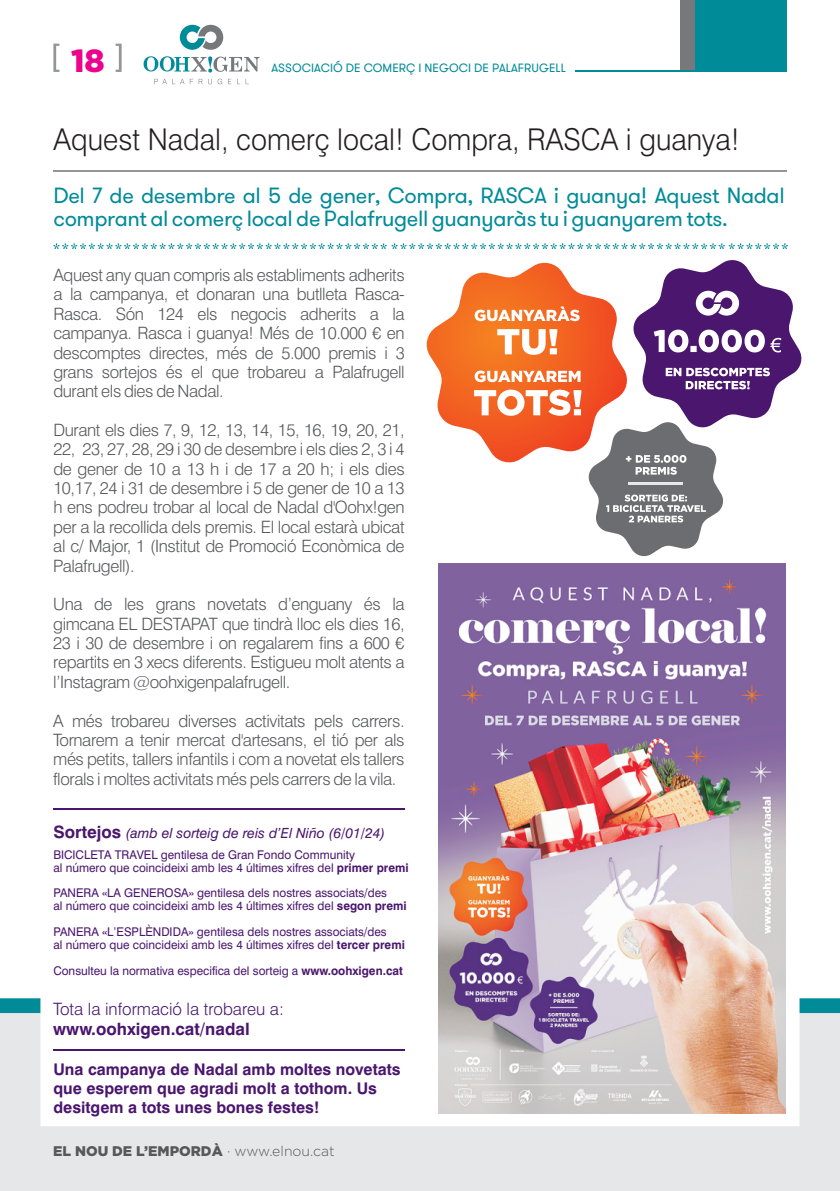
<style>
.page{position:relative;width:840px;height:1191px;background:#fff}
.page>*{position:absolute;margin:0;border:0;box-sizing:border-box;transform-origin:0 0}
.t1{font:32px "Gotham";color:#ed028c}
.t2{font:300 30px "Swiss 721 BT";color:#231f20;scale:.95 1}
.t3{font:22px/23.4px "GT Walsheim Pro";letter-spacing:-.02em;color:#008b99}
.t4{font:300 17px/19.4px "Swiss 721 BT";letter-spacing:-.025em;color:#57585a;text-align:justify}
.t5{font:300 17px "Swiss 721 BT";color:#4a166e}
.t6{font:700 17px "Swiss 721 BT";color:#4a166e}
.t7{font:700 16px/19.2px "Swiss 721 BT";color:#4a166e}
.t8{font:italic 14px "Swiss 721 BT";color:#4a166e}
.t9{font:14px "Gotham";color:#57585a}
.t10{font:12px/13px "Swiss 721 BT";color:#4a166e}
.t11{font:12px "GT Walsheim Pro";color:#008b99}
.s1{font-weight:700;font-style:normal;font-size:17px}
.s2{font-weight:700}
</style>
<div class="page">
<svg style="left:0;top:1013px;width:839px;height:178px;fill:#e6e7e9"></svg>
<svg style="left:0;top:998px;width:839px;height:15px"></svg>
<svg style="left:53px;top:44px;width:6px;height:28px"></svg>
<svg style="left:115px;top:44px;width:6px;height:28px"></svg>
<div style="left:693px;top:0;width:93px;height:71px;background:#008b99"></div>
<div style="left:679px;top:0;width:15px;height:71px;background:#76787b"></div>
<hr style="left:574px;top:71px;width:212px;height:1px;background:#008b99">
<svg style="left:143px;top:56px;width:116px;height:17px"></svg>
<svg style="left:180px;top:25px;width:43px;height:25px"></svg>
<svg style="left:154px;top:79px;width:94px;height:5px"></svg>
<svg style="left:53px;top:243px;width:734px;height:6px"></svg>
<hr style="left:53px;top:170px;width:733px;height:1px;background:#939598">
<img style="left:438px;top:563px;width:346px;height:550px">
<svg style="left:426px;top:274px;width:48px;height:157px"></svg>
<svg style="left:474px;top:260px;width:328px;height:297px"></svg>
<hr style="left:53px;top:1049px;width:351px;height:1px;background:#4a166e">
<hr style="left:53px;top:808px;width:351px;height:1px;background:#4a166e">
<h1 class="t1" style="left:71px;top:48px;width:35px">18</h1>
<p class="t11" style="left:271px;top:63px;width:295px">ASSOCIACIÓ DE COMERÇ I NEGOCI DE PALAFRUGELL</p>
<h2 class="t2" style="left:53px;top:127px;width:723px">Aquest Nadal, comerç local! Compra, RASCA i guanya!</h2>
<p class="t3" style="left:53px;top:185px;width:732px">Del 7 de desembre al 5 de gener, Compra, RASCA i guanya! Aquest Nadal comprant al comerç local de Palafrugell guanyaràs tu i guanyarem tots.</p>
<p class="t4" style="left:53px;top:267px;width:352px">Aquest any quan compris als establiments adherits a la campanya, et donaran una butlleta Rasca-Rasca. Són 124 els negocis adherits a la campanya. Rasca i guanya! Més de 10.000 € en descomptes directes, més de 5.000 premis i 3 grans sortejos és el que trobareu a Palafrugell durant els dies de Nadal.</p>
<p class="t4" style="left:53px;top:422px;width:353px">Durant els dies 7, 9, 12, 13, 14, 15, 16, 19, 20, 21, 22, 23, 27, 28, 29 i 30 de desembre i els dies 2, 3 i 4 de gener de 10 a 13 h i de 17 a 20 h; i els dies 10,17, 24 i 31 de desembre i 5 de gener de 10 a 13 h ens podreu trobar al local de Nadal d'Oohx!gen per a la recollida dels premis. El local estarà ubicat al c/ Major, 1 (Institut de Promoció Econòmica de Palafrugell).</p>
<p class="t4" style="left:53px;top:596px;width:352px">Una de les grans novetats d’enguany és la gimcana EL DESTAPAT que tindrà lloc els dies 16, 23 i 30 de desembre i on regalarem fins a 600 € repartits en 3 xecs diferents. Estigueu molt atents a l’Instagram @oohxigenpalafrugell.</p>
<p class="t4" style="left:53px;top:712px;width:352px">A més trobareu diverses activitats pels carrers.<br>Tornarem a tenir mercat d'artesans, el tió per als més petits, tallers infantils i com a novetat els tallers florals i moltes activitats més pels carrers de la vila.</p>
<p class="t8" style="left:53px;top:827px;width:333px"><span class="s1">Sortejos</span> (amb el sorteig de reis d’El Niño (6/01/24)</p>
<p class="t10" style="left:53px;top:849px;width:356px">BICICLETA TRAVEL gentilesa de Gran Fondo Community<br>al número que coincideixi amb les 4 últimes xifres del <span class="s2">primer premi</span></p>
<p class="t10" style="left:53px;top:887px;width:354px">PANERA «LA GENEROSA» gentilesa dels nostres associats/des<br>al número que coincideixi amb les 4 últimes xifres del <span class="s2">segon premi</span></p>
<p class="t10" style="left:53px;top:926px;width:353px">PANERA «L’ESPLÈNDIDA» gentilesa dels nostres associats/des<br>al número que coincideixi amb les 4 últimes xifres del <span class="s2">tercer premi</span></p>
<p class="t10" style="left:53px;top:965px;width:351px">Consulteu la normativa especifica del sorteig a <span class="s2">www.oohxigen.cat</span></p>
<p class="t5" style="left:53px;top:1001px;width:232px">Tota la informació la trobareu a:</p>
<p class="t6" style="left:53px;top:1022px;width:198px">www.oohxigen.cat/nadal</p>
<p class="t7" style="left:53px;top:1060px;width:348px">Una campanya de Nadal amb moltes novetats que esperem que agradi molt a tothom. Us desitgem a tots unes bones festes!</p>
<p class="t9" style="left:53px;top:1145px;width:283px">EL NOU DE L’EMPORDÀ · www.elnou.cat</p>
</div>
